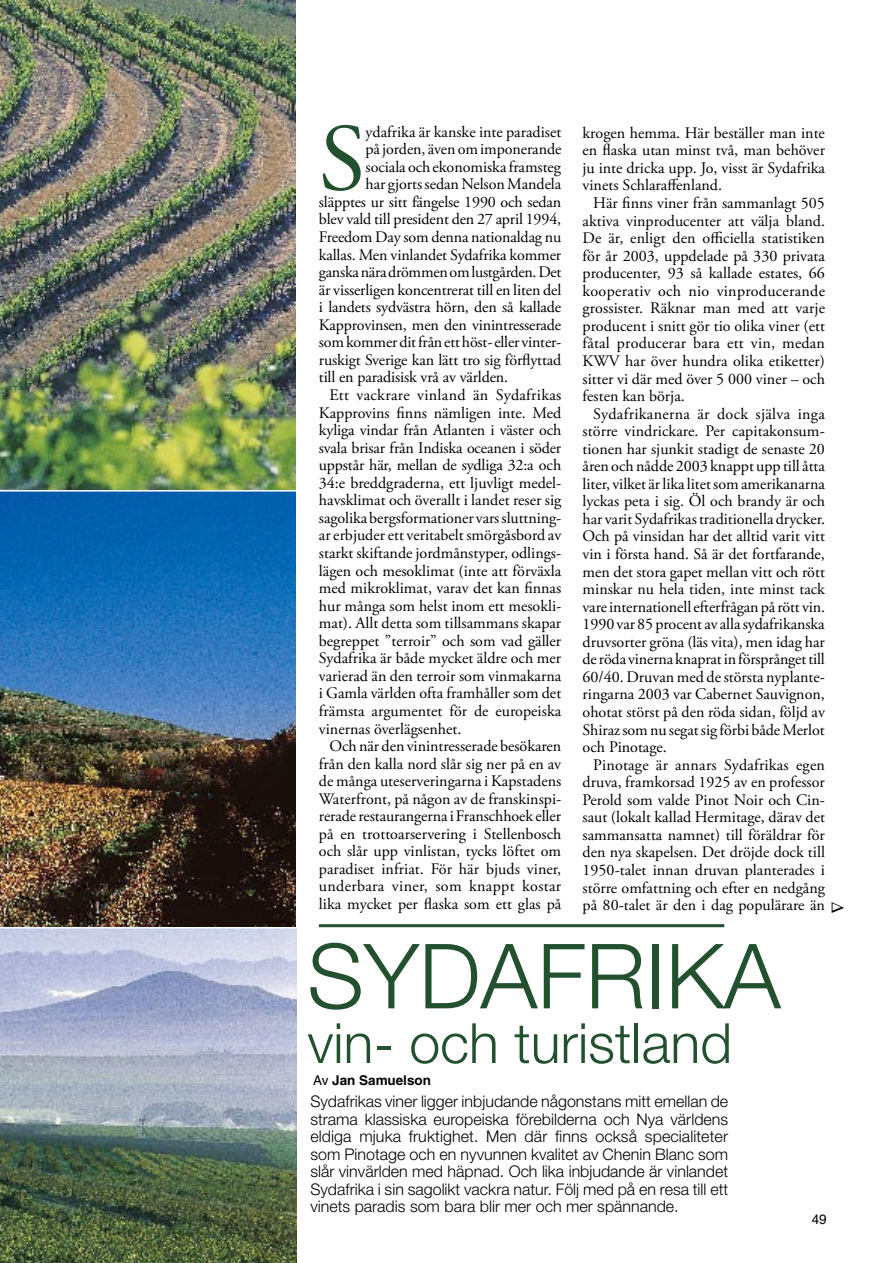
<style>
.page{position:relative;width:893px;height:1263px;background:#fff}
.page>*{position:absolute;margin:0;border:0;box-sizing:border-box;transform-origin:0 0}
.Brödtext1{font:95.4px "Adobe Garamond Pro";color:#23502e}
.Rubrik_45_Helv_Light{font:300 90px "Helvetica Neue";color:#23502e}
.Rubrik_45_Helv_Light-2{font:300 55.5px "Helvetica Neue";color:#23502e}
.Brödtext{font:16.05px/17.5px "Adobe Garamond Pro";color:#000;text-align:justify}
.Brödtext1-2{font:16.05px "Adobe Garamond Pro";letter-spacing:-.01em;color:#000}
.Brödtext1-3{font:300 16.05px/17.5px "Helvetica Neue";color:#000;text-align:justify}
.Bildtext{font:700 13.5px "Helvetica";color:#000}
.Bildtext-2{font:13.5px "Helvetica";color:#000}
.s1{font-weight:400}
</style>
<div class="page">
<img style="left:0;top:0;width:296px;height:1263px">
<hr style="left:0;top:927px;width:303px;height:1px;background:#fff">
<hr style="left:0;top:490px;width:300px;height:1px;background:#fff">
<hr style="left:319px;top:924px;width:405px;height:3px;background:#23502e">
<p class="Brödtext1" style="left:319px;top:102px;width:48px">S</p>
<p class="Brödtext1-2" style="left:366px;top:122px;width:197px">ydafrika är kanske inte paradiset</p>
<p class="Brödtext" style="left:583px;top:124px;width:244px">krogen hemma. Här beställer man inte en flaska utan minst två, man behöver ju inte dricka upp. Jo, visst är Sydafrika vinets Schlaraffenland.</p>
<p class="Brödtext" style="left:583px;top:195px;width:244px;text-indent:11px">Här finns viner från sammanlagt 505 aktiva vinproducenter att välja bland.<br>De är, enligt den officiella statistiken för år 2003, uppdelade på 330 privata producenter, 93 så kallade estates, 66 kooperativ och nio vinproducerande grossister. Räknar man med att varje producent i snitt gör tio olika viner (ett fåtal producerar bara ett vin, medan KWV har över hundra olika etiketter) sitter vi där med över 5 000 viner – och festen kan börja.</p>
<p class="Brödtext" style="left:583px;top:405px;width:244px;text-indent:11px">Sydafrikanerna är dock själva inga större vindrickare. Per capitakonsum&shy;tionen har sjunkit stadigt de senaste 20 åren och nådde 2003 knappt upp till åtta liter, vilket är lika litet som amerikanarna lyckas peta i sig. Öl och brandy är och har varit Sydafrikas traditionella drycker.<br>Och på vinsidan har det alltid varit vitt vin i första hand. Så är det fortfarande, men det stora gapet mellan vitt och rött minskar nu hela tiden, inte minst tack vare internationell efterfrågan på rött vin.<br>1990 var 85 procent av alla sydafrikanska druvsorter gröna (läs vita), men idag har de röda vinerna knaprat in försprånget till 60/40. Druvan med de största nyplante&shy;ringarna 2003 var Cabernet Sauvignon, ohotat störst på den röda sidan, följd av Shiraz som nu segat sig förbi både Merlot och Pinotage.</p>
<p class="Brödtext" style="left:583px;top:756px;width:244px;text-indent:11px">Pinotage är annars Sydafrikas egen druva, framkorsad 1925 av en professor Perold som valde Pinot Noir och Cin&shy;saut (lokalt kallad Hermitage, därav det sammansatta namnet) till föräldrar för den nya skapelsen. Det dröjde dock till 1950-talet innan druvan planterades i större omfattning och efter en nedgång på 80-talet är den i dag populärare än</p>
<p class="Rubrik_45_Helv_Light" style="left:307px;top:921px;width:475px">SYDAFRIKA</p>
<p class="Rubrik_45_Helv_Light-2" style="left:308px;top:1009px;width:426px">vin- och turistland</p>
<p class="Bildtext" style="left:313px;top:1072px;width:119px"><span class="s1">Av</span> Jan Samuelson</p>
<p class="Brödtext1-3" style="left:310px;top:1092px;width:419px">Sydafrikas viner ligger inbjudande någonstans mitt emellan de strama klassiska europeiska förebilderna och Nya världens eldiga mjuka fruktighet. Men där finns också specialiteter som Pinotage och en nyvunnen kvalitet av Chenin Blanc som slår vinvärlden med häpnad. Och lika inbjudande är vinlandet Sydafrika i sin sagolikt vackra natur. Följ med på en resa till ett vinets paradis som bara blir mer och mer spännande.</p>
<p class="Brödtext1-2" style="left:366px;top:140px;width:197px">på jorden, även om imponerande</p>
<p class="Brödtext1-2" style="left:366px;top:157px;width:197px">sociala och ekonomiska framsteg</p>
<p class="Brödtext1-2" style="left:366px;top:175px;width:197px">har gjorts sedan Nelson Mandela</p>
<p class="Brödtext1-2" style="left:319px;top:192px;width:244px">släpptes ur sitt fängelse 1990 och sedan</p>
<p class="Brödtext1-2" style="left:319px;top:210px;width:244px">blev vald till president den 27 april 1994,</p>
<p class="Brödtext1-2" style="left:319px;top:227px;width:244px">Freedom Day som denna nationaldag nu</p>
<p class="Brödtext1-2" style="left:319px;top:245px;width:244px">kallas. Men vinlandet Sydafrika kommer</p>
<p class="Brödtext1-2" style="left:319px;top:262px;width:244px">ganska nära drömmen om lustgården. Det</p>
<p class="Brödtext1-2" style="left:319px;top:280px;width:244px">är visserligen koncentrerat till en liten del</p>
<p class="Brödtext1-2" style="left:319px;top:297px;width:244px">i landets sydvästra hörn, den så kallade</p>
<p class="Brödtext1-2" style="left:319px;top:315px;width:244px">Kapprovinsen, men den vinintresserade</p>
<p class="Brödtext1-2" style="left:319px;top:333px;width:244px">som kommer dit från ett höst- eller vinter-</p>
<p class="Brödtext1-2" style="left:319px;top:350px;width:244px">ruskigt Sverige kan lätt tro sig förflyttad</p>
<p class="Brödtext1-2" style="left:319px;top:368px;width:191px">till en paradisisk vrå av världen.</p>
<p class="Brödtext" style="left:319px;top:387px;width:244px;text-indent:11px">Ett vackrare vinland än Sydafrikas Kapprovins finns nämligen inte. Med kyliga vindar från Atlanten i väster och svala brisar från Indiska oceanen i söder uppstår här, mellan de sydliga 32:a och 34:e breddgraderna, ett ljuvligt medel&shy;havsklimat och överallt i landet reser sig sagolika bergsformationer vars sluttning&shy;ar erbjuder ett veritabelt smörgåsbord av starkt skiftande jordmånstyper, odlings&shy;lägen och mesoklimat (inte att förväxla med mikroklimat, varav det kan finnas hur många som helst inom ett mesokli&shy;mat). Allt detta som tillsammans skapar begreppet ”terroir” och som vad gäller Sydafrika är både mycket äldre och mer varierad än den terroir som vinmakarna i Gamla världen ofta framhåller som det främsta argumentet för de europeiska vinernas överlägsenhet.</p>
<p class="Brödtext" style="left:319px;top:738px;width:244px;text-indent:11px">Och när den vinintresserade besökaren från den kalla nord slår sig ner på en av de många uteserveringarna i Kapstadens Waterfront, på någon av de franskinspi&shy;rerade restaurangerna i Franschhoek eller på en trottoarservering i Stellenbosch och slår upp vinlistan, tycks löftet om paradiset infriat. För här bjuds viner, underbara viner, som knappt kostar lika mycket per flaska som ett glas på</p>
<p class="Bildtext-2" style="left:812px;top:1212px;width:17px">49</p>
</div>
